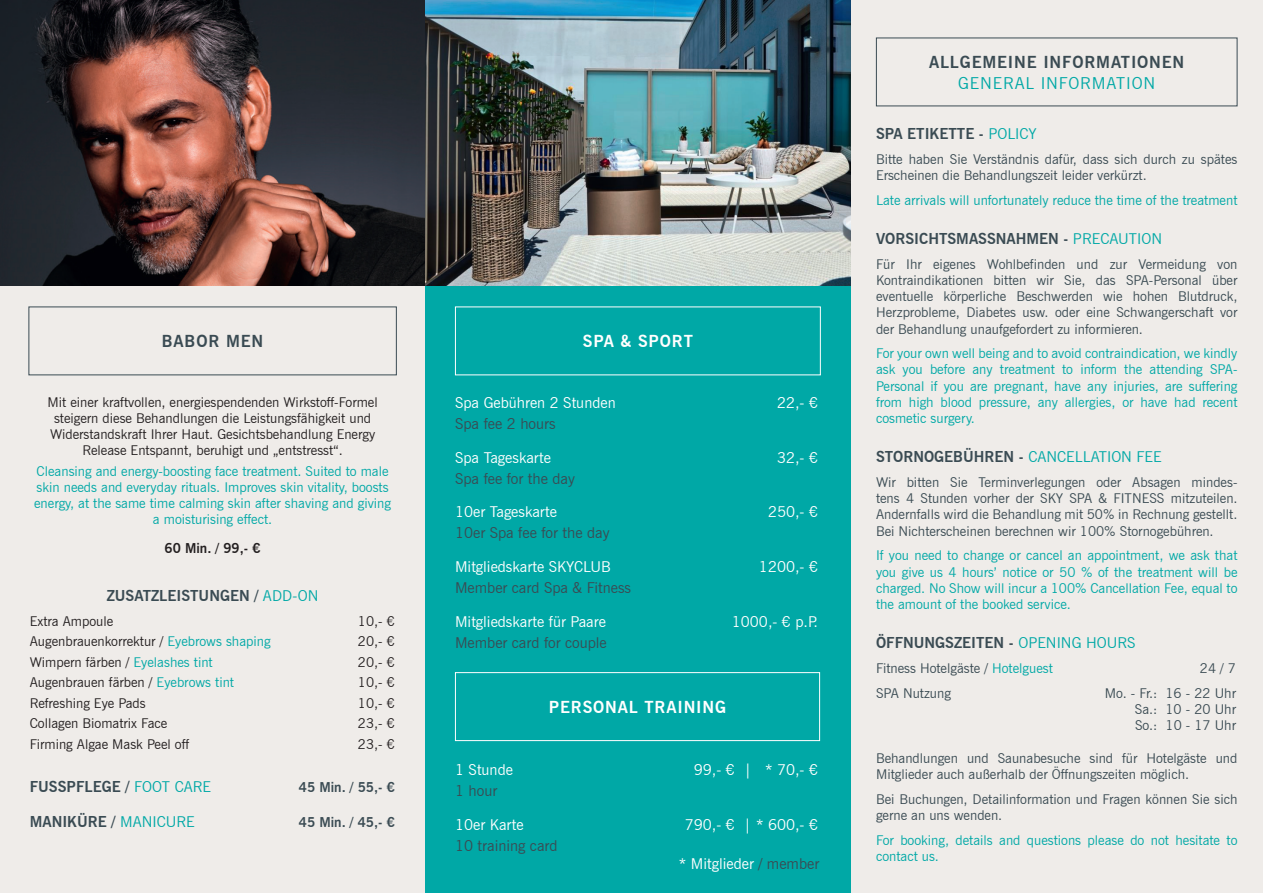
<style>
.page{position:relative;width:1263px;height:893px;background:#efece9}
.page>*{position:absolute;margin:0;border:0;box-sizing:border-box;transform-origin:0 0}
.t1{font:700 16.5px "News Gothic BT";letter-spacing:.05em;color:#3a4b53}
.t2{font:700 16.5px "News Gothic BT";letter-spacing:.05em;color:#fff}
.t3{font:16.5px "News Gothic BT";letter-spacing:.05em;color:#00a8a6}
.t4{font:15px "News Gothic BT";color:#fff}
.t5{font:700 15px "News Gothic BT";color:#3a4b53}
.t6{font:15px "News Gothic BT";color:#3a4b53}
.t7{font:13.5px/16.2px "News Gothic BT";color:#3a4b53}
.t8{font:13.5px/16.2px "News Gothic BT";color:#00a8a6;text-align:justify}
.t9{font:13.5px/16.2px "News Gothic BT";color:#231f20;text-align:center}
.t10{font:700 13.5px "News Gothic BT";color:#3a4b53}
.t11{font:700 13.5px "News Gothic BT";color:#231f20}
.s1{font-weight:400;color:#00a8a6}
.s2{color:#00a8a6}
.s3{color:#3a4b53}
</style>
<div class="page">
<div style="left:425px;top:0;width:425px;height:893px;background:#00a8a6"></div>
<img style="left:0;top:0;width:850px;height:285px">
<div style="left:455px;top:672px;width:365px;height:69px;border:1px solid #fff"></div>
<p class="t1" style="left:162px;top:331px;width:103px">BABOR MEN</p>
<p class="t9" style="left:47px;top:394px;width:332px">Mit einer kraftvollen, energiespendenden Wirkstoff-Formel steigern diese Behandlungen die Leistungsfähigkeit und Widerstandskraft Ihrer Haut. Gesichtsbehandlung Energy Release Entspannt, beruhigt und „entstresst“.</p>
<p class="t8" style="left:34px;top:463px;width:358px;text-align:center">Cleansing and energy-boosting face treatment. Suited to male skin needs and everyday rituals. Improves skin vitality, boosts energy, at the same time calming skin after shaving and giving a moisturising effect.</p>
<p class="t11" style="left:165px;top:540px;width:97px">60 Min. / 99,- €</p>
<p class="t5" style="left:107px;top:587px;width:213px">ZUSATZLEISTUNGEN / <span class="s1">ADD-ON</span></p>
<p class="t9" style="left:30px;top:613px;width:85px">Extra Ampoule</p>
<p class="t9" style="left:358px;top:613px;width:38px">10,- €</p>
<p class="t9" style="left:30px;top:633px;width:242px">Augenbrauenkorrektur / <span class="s2">Eyebrows shaping</span></p>
<p class="t9" style="left:358px;top:633px;width:38px">20,- €</p>
<p class="t9" style="left:30px;top:654px;width:184px">Wimpern färben / <span class="s2">Eyelashes tint</span></p>
<p class="t9" style="left:358px;top:654px;width:38px">20,- €</p>
<p class="t9" style="left:30px;top:674px;width:206px">Augenbrauen färben / <span class="s2">Eyebrows tint</span></p>
<p class="t9" style="left:358px;top:674px;width:38px">10,- €</p>
<p class="t9" style="left:30px;top:695px;width:117px">Refreshing Eye Pads</p>
<p class="t9" style="left:358px;top:695px;width:38px">10,- €</p>
<p class="t9" style="left:30px;top:715px;width:139px">Collagen Biomatrix Face</p>
<p class="t9" style="left:358px;top:715px;width:38px">23,- €</p>
<p class="t9" style="left:30px;top:736px;width:161px">Firming Algae Mask Peel off</p>
<p class="t9" style="left:358px;top:736px;width:38px">23,- €</p>
<p class="t5" style="left:30px;top:778px;width:183px">FUSSPFLEGE / <span class="s1">FOOT CARE</span></p>
<p class="t10" style="left:299px;top:779px;width:97px">45 Min. / 55,- €</p>
<p class="t5" style="left:30px;top:813px;width:167px">MANIKÜRE / <span class="s1">MANICURE</span></p>
<p class="t10" style="left:299px;top:814px;width:97px">45 Min. / 45,- €</p>
<p class="t2" style="left:583px;top:331px;width:112px">SPA &amp; SPORT</p>
<p class="t4" style="left:455px;top:394px;width:162px">Spa Gebühren 2 Stunden</p>
<p class="t4" style="left:777px;top:394px;width:43px">22,- €</p>
<p class="t6" style="left:455px;top:415px;width:102px">Spa fee 2 hours</p>
<p class="t4" style="left:455px;top:448px;width:97px">Spa Tageskarte</p>
<p class="t4" style="left:777px;top:448px;width:43px">32,- €</p>
<p class="t6" style="left:455px;top:469px;width:121px">Spa fee for the day</p>
<p class="t4" style="left:455px;top:503px;width:103px">10er Tageskarte</p>
<p class="t4" style="left:768px;top:503px;width:52px">250,- €</p>
<p class="t6" style="left:455px;top:524px;width:156px">10er Spa fee for the day</p>
<p class="t4" style="left:455px;top:558px;width:157px">Mitgliedskarte SKYCLUB</p>
<p class="t4" style="left:759px;top:558px;width:61px">1200,- €</p>
<p class="t6" style="left:455px;top:579px;width:178px">Member card Spa &amp; Fitness</p>
<p class="t4" style="left:455px;top:613px;width:152px">Mitgliedskarte für Paare</p>
<p class="t4" style="left:732px;top:613px;width:88px">1000,- € p.P.</p>
<p class="t6" style="left:455px;top:634px;width:153px">Member card for couple</p>
<p class="t2" style="left:549px;top:697px;width:179px">PERSONAL TRAINING</p>
<p class="t4" style="left:455px;top:761px;width:59px">1 Stunde</p>
<p class="t4" style="left:694px;top:761px;width:126px">99,- € | * 70,- €</p>
<p class="t6" style="left:455px;top:782px;width:44px">1 hour</p>
<p class="t4" style="left:455px;top:816px;width:70px">10er Karte</p>
<p class="t4" style="left:685px;top:816px;width:135px">790,- € | * 600,- €</p>
<p class="t6" style="left:455px;top:837px;width:104px">10 training card</p>
<p class="t4" style="left:679px;top:854px;width:142px">* Mitglieder <span class="s3">/ member</span></p>
<p class="t1" style="left:929px;top:52px;width:257px">ALLGEMEINE INFORMATIONEN</p>
<p class="t3" style="left:958px;top:73px;width:198px">GENERAL INFORMATION</p>
<p class="t5" style="left:876px;top:125px;width:162px">SPA ETIKETTE - <span class="s1">POLICY</span></p>
<p class="t7" style="left:876px;top:151px;width:363px">Bitte haben Sie Verständnis dafür, dass sich durch zu spätes<br>Erscheinen die Behandlungszeit leider verkürzt.</p>
<p class="t8" style="left:876px;top:192px;width:363px">Late arrivals will unfortunately reduce the time of the treatment</p>
<p class="t5" style="left:876px;top:230px;width:288px">VORSICHTSMASSNAHMEN - <span class="s1">PRECAUTION</span></p>
<p class="t7" style="left:876px;top:256px;width:363px;text-align:justify">Für Ihr eigenes Wohlbefinden und zur Vermeidung von Kontraindikationen bitten wir Sie, das SPA-Personal über eventuelle körperliche Beschwerden wie hohen Blutdruck, Herzprobleme, Diabetes usw. oder eine Schwangerschaft vor der Behandlung unaufgefordert zu informieren.</p>
<p class="t8" style="left:876px;top:345px;width:363px">For your own well being and to avoid contraindication, we kindly ask you before any treatment to inform the attending SPA-Personal if you are pregnant, have any injuries, are suffering from high blood pressure, any allergies, or have had recent cosmetic surgery.</p>
<p class="t5" style="left:876px;top:448px;width:287px">STORNOGEBÜHREN - <span class="s1">CANCELLATION FEE</span></p>
<p class="t7" style="left:876px;top:474px;width:363px;text-align:justify">Wir bitten Sie Terminverlegungen oder Absagen mindes&shy;tens 4 Stunden vorher der SKY SPA &amp; FITNESS mitzuteilen.<br>Andernfalls wird die Behandlung mit 50% in Rechnung gestellt.<br>Bei Nichterscheinen berechnen wir 100% Stornogebühren.</p>
<p class="t8" style="left:876px;top:547px;width:363px">If you need to change or cancel an appointment, we ask that you give us 4 hours’ notice or 50 % of the treatment will be charged. No Show will incur a 100% Cancellation Fee, equal to the amount of the booked service.</p>
<p class="t5" style="left:876px;top:634px;width:261px">ÖFFNUNGSZEITEN - <span class="s1">OPENING HOURS</span></p>
<p class="t7" style="left:876px;top:660px;width:178px">Fitness Hotelgäste / <span class="s2">Hotelguest</span></p>
<p class="t7" style="left:1200px;top:660px;width:38px">24 / 7</p>
<p class="t7" style="left:876px;top:685px;width:76px">SPA Nutzung</p>
<p class="t7" style="left:1135px;top:685px;width:103px;text-align:justify;text-indent:-30px">Mo. - Fr.: 16 - 22 Uhr Sa.: 10 - 20 Uhr So.: 10 - 17 Uhr</p>
<p class="t7" style="left:876px;top:750px;width:363px">Behandlungen und Saunabesuche sind für Hotelgäste und<br>Mitglieder auch außerhalb der Öffnungszeiten möglich.</p>
<p class="t7" style="left:876px;top:791px;width:363px">Bei Buchungen, Detailinformation und Fragen können Sie sich gerne an uns wenden.</p>
<p class="t8" style="left:876px;top:832px;width:363px">For booking, details and questions please do not hesitate to contact us.</p>
</div>
